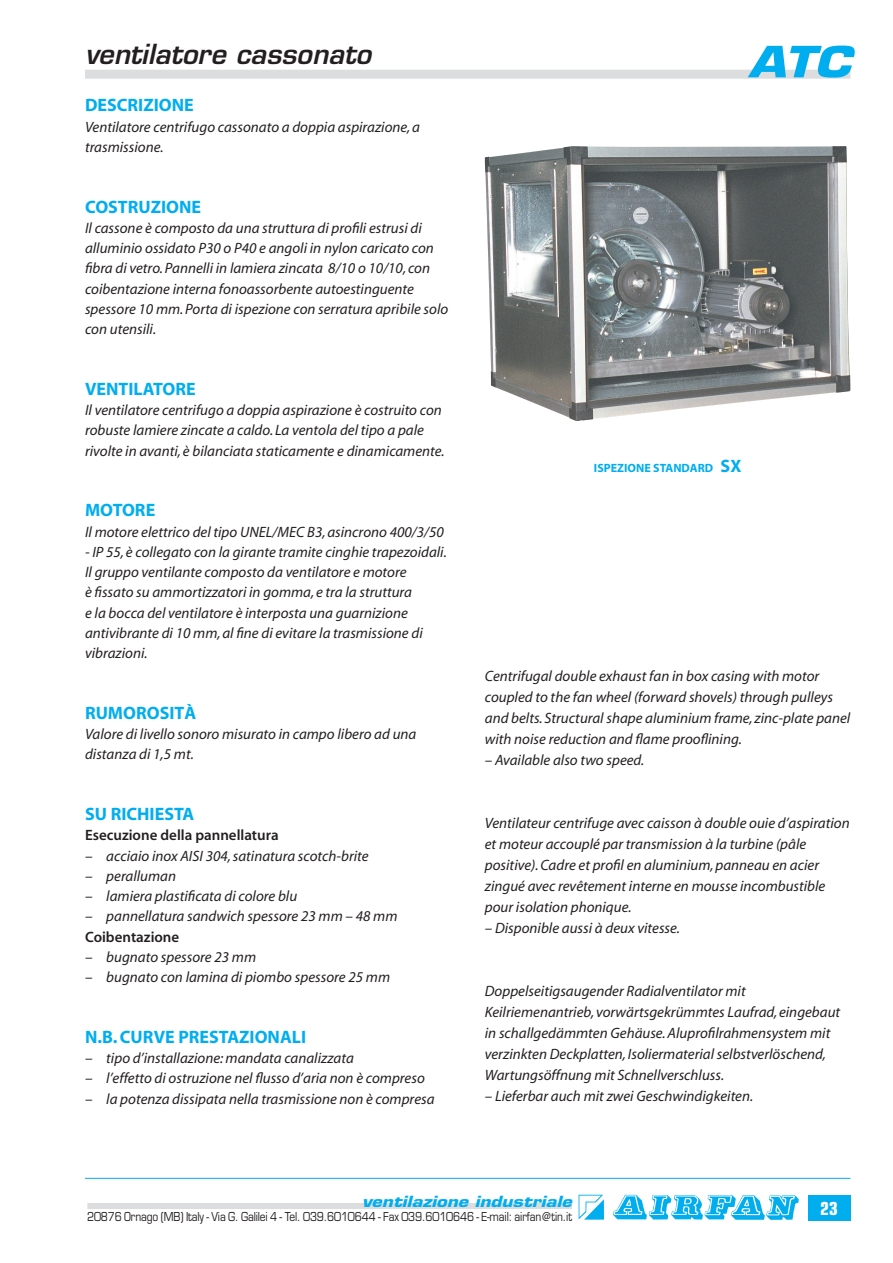
<style>
.page{position:relative;width:893px;height:1263px;background:#fff}
.page>*{position:absolute;margin:0;border:0;box-sizing:border-box;transform-origin:0 0}
.t1{font:italic 700 42px "Eurostile";color:#00aeef;scale:1.2 1}
.t2{font:italic 600 27px "Eurostile";color:#231f20}
.Titoletto_c_12{font:18px "Myriad MM 700 600";letter-spacing:.04em;color:#00aeef}
.t3{font:700 condensed 18px "Eurostile";color:#fff}
.Testo{font:15px/20.2px "Myriad MM It 400 600";color:#231f20}
.Testo_tab_5{font:15px "Myriad MM It 400 600";color:#231f20}
.Testo_neretto{font:15px "Myriad MM 565 600";letter-spacing:.02em;color:#231f20}
.t4{font:italic 700 15px "Eurostile";color:#00aeef;scale:1.2 1}
.t5{font:12px "Eurostile";letter-spacing:-.01em;color:#231f20;scale:.85 1}
.Titoletto_c_12-2{font:12px "Myriad MM 700 600";letter-spacing:.045em;color:#00aeef}
.s1{font-size:18px}
</style>
<div class="page">
<div style="left:87px;top:1203px;width:485px;height:6px;background:#dcdddf"></div>
<div style="left:808px;top:1195px;width:42px;height:25px;background:#00aeef"></div>
<svg style="left:579px;top:1195px;width:25px;height:24px"></svg>
<svg style="left:613px;top:1195px;width:186px;height:25px"></svg>
<hr style="left:85px;top:1178px;width:765px;height:1px;background:#00aeef">
<div style="left:85px;top:70px;width:765px;height:9px;background:#dcdddf"></div>
<img style="left:485px;top:146px;width:365px;height:275px">
<p class="t2" style="left:85px;top:38px;width:288px">ventilatore cassonato</p>
<p class="Titoletto_c_12" style="left:85px;top:97px;width:110px">DESCRIZIONE</p>
<p class="Testo" style="left:85px;top:117px;width:336px">Ventilatore centrifugo cassonato a doppia aspirazione, a trasmissione.</p>
<p class="Titoletto_c_12" style="left:85px;top:198px;width:117px">COSTRUZIONE</p>
<p class="Testo" style="left:85px;top:218px;width:365px">Il cassone è composto da una struttura di profili estrusi di alluminio ossidato P30 o P40 e angoli in nylon caricato con fibra di vetro. Pannelli in lamiera zincata 8/10 o 10/10, con coibentazione interna fonoassorbente autoestinguente spessore 10 mm. Porta di ispezione con serratura apribile solo con utensili.</p>
<p class="Titoletto_c_12" style="left:85px;top:380px;width:111px">VENTILATORE</p>
<p class="Testo" style="left:85px;top:401px;width:361px">Il ventilatore centrifugo a doppia aspirazione è costruito con robuste lamiere zincate a caldo. La ventola del tipo a pale rivolte in avanti, è bilanciata staticamente e dinamicamente.</p>
<p class="Titoletto_c_12" style="left:85px;top:502px;width:71px">MOTORE</p>
<p class="Testo" style="left:85px;top:522px;width:360px">Il motore elettrico del tipo UNEL/MEC B3, asincrono 400/3/50</p>
<p class="Testo" style="left:85px;top:542px;width:363px">- IP 55, è collegato con la girante tramite cinghie trapezoidali.</p>
<p class="Testo" style="left:85px;top:563px;width:339px">Il gruppo ventilante composto da ventilatore e motore<br>è fissato su ammortizzatori in gomma, e tra la struttura<br>e la bocca del ventilatore è interposta una guarnizione antivibrante di 10 mm, al fine di evitare la trasmissione di vibrazioni.</p>
<p class="Titoletto_c_12" style="left:85px;top:704px;width:112px">RUMOROSITÀ</p>
<p class="Testo" style="left:85px;top:725px;width:333px">Valore di livello sonoro misurato in campo libero ad una distanza di 1,5 mt.</p>
<p class="Titoletto_c_12" style="left:85px;top:805px;width:110px">SU RICHIESTA</p>
<p class="Testo_neretto" style="left:85px;top:828px;width:195px">Esecuzione della pannellatura</p>
<p class="Testo_tab_5" style="left:85px;top:848px;width:285px">– acciaio inox AISI 304, satinatura scotch-brite</p>
<p class="Testo_tab_5" style="left:85px;top:869px;width:93px">– peralluman</p>
<p class="Testo_tab_5" style="left:85px;top:889px;width:214px">– lamiera plastificata di colore blu</p>
<p class="Testo_tab_5" style="left:85px;top:909px;width:314px">– pannellatura sandwich spessore 23 mm – 48 mm</p>
<p class="Testo_neretto" style="left:85px;top:929px;width:96px">Coibentazione</p>
<p class="Testo_tab_5" style="left:85px;top:950px;width:173px">– bugnato spessore 23 mm</p>
<p class="Testo_tab_5" style="left:85px;top:970px;width:307px">– bugnato con lamina di piombo spessore 25 mm</p>
<p class="Titoletto_c_12" style="left:85px;top:1028px;width:222px">N.B. CURVE PRESTAZIONALI</p>
<p class="Testo_tab_5" style="left:85px;top:1051px;width:270px">– tipo d’installazione: mandata canalizzata</p>
<p class="Testo_tab_5" style="left:85px;top:1071px;width:341px">– l’effetto di ostruzione nel flusso d’aria non è compreso</p>
<p class="Testo_tab_5" style="left:85px;top:1091px;width:351px">– la potenza dissipata nella trasmissione non è compresa</p>
<p class="t1" style="left:748px;top:36px;width:87px">ATC</p>
<p class="Titoletto_c_12-2" style="left:594px;top:463px;width:148px">ISPEZIONE STANDARD <span class="s1">SX</span></p>
<p class="Testo" style="left:485px;top:666px;width:367px;line-height:21px">Centrifugal double exhaust fan in box casing with motor coupled to the fan wheel (forward shovels) through pulleys and belts. Structural shape aluminium frame, zinc-plate panel with noise reduction and flame prooflining.</p>
<p class="Testo" style="left:485px;top:751px;width:161px">– Available also two speed.</p>
<p class="Testo" style="left:485px;top:813px;width:366px;line-height:21px">Ventilateur centrifuge avec caisson à double ouie d’aspiration et moteur accouplé par transmission à la turbine (pâle positive). Cadre et profil en aluminium, panneau en acier zingué avec revêtement interne en mousse incombustible pour isolation phonique.</p>
<p class="Testo" style="left:485px;top:919px;width:197px">– Disponible aussi à deux vitesse.</p>
<p class="Testo" style="left:485px;top:981px;width:357px;line-height:21px">Doppelseitigsaugender Radialventilator mit Keilriemenantrieb, vorwärtsgekrümmtes Laufrad, eingebaut in schallgedämmten Gehäuse. Aluprofilrahmensystem mit verzinkten Deckplatten, Isoliermaterial selbstverlöschend, Wartungsöffnung mit Schnellverschluss.</p>
<p class="Testo" style="left:485px;top:1087px;width:270px">– Lieferbar auch mit zwei Geschwindigkeiten.</p>
<p class="t4" style="left:362px;top:1192px;width:176px">ventilazione industriale</p>
<p class="t5" style="left:87px;top:1209px;width:572px">20876 Ornago (MB) Italy - Via G. Galilei 4 - Tel. 039.6010644 - Fax 039.6010646 - E-mail: airfan@tin.it</p>
<p class="t3" style="left:820px;top:1197px;width:19px">23</p>
</div>
